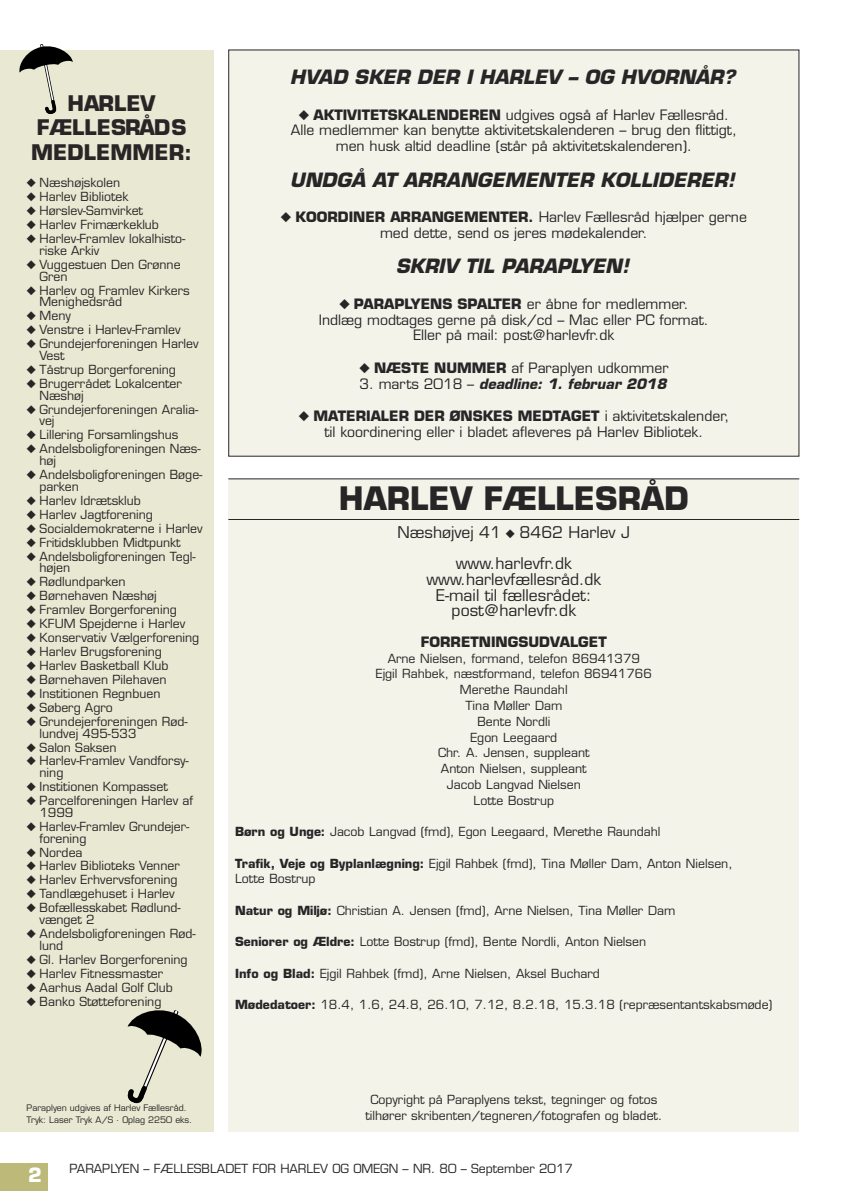
<style>
.page{position:relative;width:844px;height:1191px;background:#fff}
.page>*{position:absolute;margin:0;border:0;box-sizing:border-box;transform-origin:0 0}
.t1{font:700 31.5px "Eurostile";color:#272526}
.t2{font:700 21px/24.5px "Eurostile";color:#272526;text-align:center}
.t3{font:italic 700 19.25px "Eurostile";color:#272526}
.t4{font:700 19.25px "Eurostile";color:#fff}
.t5{font:15.75px/15.8px "Eurostile";color:#272526;text-align:center}
.t6{font:14px/15.8px "Eurostile";color:#272526;text-align:center}
.t7{font:italic 700 14px "Eurostile";color:#272526}
.t8{font:700 14px "Eurostile";color:#272526}
.t9{font:12.25px/11.7px "Eurostile";color:#272526}
.t10{font:8.75px/12.2px "Eurostile";color:#272526}
.s1{font-weight:700}
.s2{font-weight:400;font-style:normal}
</style>
<div class="page">
<div style="left:228px;top:479px;width:571px;height:652px;background:#f4f3e9"></div>
<div style="left:0;top:50px;width:213px;height:1081px;background:#e9e8d2"></div>
<div style="left:229px;top:50px;width:569px;height:406px;background:#f4f3e9"></div>
<hr style="left:228px;top:478px;width:571px;height:1px;background:#272526">
<hr style="left:228px;top:519px;width:571px;height:1px;background:#272526">
<svg style="left:127px;top:1010px;width:75px;height:94px"></svg>
<svg style="left:19px;top:44px;width:54px;height:70px"></svg>
<div style="left:0;top:1163px;width:47px;height:28px;background:#bcb979"></div>
<h2 class="t2" style="left:31px;top:93px;width:162px">HARLEV<br>FÆLLESRÅDS<br>MEDLEMMER:</h2>
<p class="t9" style="left:27px;top:178px;width:95px">◆ Næshøjskolen</p>
<p class="t9" style="left:27px;top:192px;width:103px">◆ Harlev Bibliotek</p>
<p class="t9" style="left:27px;top:206px;width:118px">◆ Hørslev-Samvirket</p>
<p class="t9" style="left:27px;top:220px;width:134px">◆ Harlev Frimærkeklub</p>
<p class="t9" style="left:39px;top:234px;width:147px;text-indent:-13px">◆ Harlev-Framlev lokalhisto&shy;riske Arkiv</p>
<p class="t9" style="left:39px;top:260px;width:143px;text-indent:-13px">◆ Vuggestuen Den Grønne<br>Gren</p>
<p class="t9" style="left:39px;top:285px;width:152px;text-indent:-13px">◆ Harlev og Framlev Kirkers<br>Menighedsråd</p>
<p class="t9" style="left:27px;top:311px;width:46px">◆ Meny</p>
<p class="t9" style="left:27px;top:325px;width:156px">◆ Venstre i Harlev-Framlev</p>
<p class="t9" style="left:39px;top:339px;width:161px;text-indent:-13px">◆ Grundejerforeningen Harlev<br>Vest</p>
<p class="t9" style="left:27px;top:365px;width:151px">◆ Tåstrup Borgerforening</p>
<p class="t9" style="left:39px;top:379px;width:144px;text-indent:-13px">◆ Brugerrådet Lokalcenter<br>Næshøj</p>
<p class="t9" style="left:39px;top:404px;width:160px;text-indent:-13px">◆ Grundejerforeningen Aralia&shy;vej</p>
<p class="t9" style="left:27px;top:430px;width:153px">◆ Lillering Forsamlingshus</p>
<p class="t9" style="left:39px;top:444px;width:163px;text-indent:-13px">◆ Andelsboligforeningen Næs&shy;høj</p>
<p class="t9" style="left:39px;top:470px;width:164px;text-indent:-13px">◆ Andelsboligforeningen Bøge&shy;parken</p>
<p class="t9" style="left:27px;top:495px;width:116px">◆ Harlev Idrætsklub</p>
<p class="t9" style="left:27px;top:509px;width:128px">◆ Harlev Jagtforening</p>
<p class="t9" style="left:27px;top:523px;width:177px">◆ Socialdemokraterne i Harlev</p>
<p class="t9" style="left:27px;top:537px;width:155px">◆ Fritidsklubben Midtpunkt</p>
<p class="t9" style="left:39px;top:551px;width:157px;text-indent:-13px">◆ Andelsboligforeningen Tegl&shy;højen</p>
<p class="t9" style="left:27px;top:577px;width:100px">◆ Rødlundparken</p>
<p class="t9" style="left:27px;top:591px;width:132px">◆ Børnehaven Næshøj</p>
<p class="t9" style="left:27px;top:605px;width:152px">◆ Framlev Borgerforening</p>
<p class="t9" style="left:27px;top:619px;width:160px">◆ KFUM Spejderne i Harlev</p>
<p class="t9" style="left:27px;top:633px;width:174px">◆ Konservativ Vælgerforening</p>
<p class="t9" style="left:27px;top:647px;width:137px">◆ Harlev Brugsforening</p>
<p class="t9" style="left:27px;top:661px;width:143px">◆ Harlev Basketball Klub</p>
<p class="t9" style="left:27px;top:675px;width:141px">◆ Børnehaven Pilehaven</p>
<p class="t9" style="left:27px;top:689px;width:135px">◆ Institionen Regnbuen</p>
<p class="t9" style="left:27px;top:703px;width:88px">◆ Søberg Agro</p>
<p class="t9" style="left:39px;top:716px;width:150px;text-indent:-13px">◆ Grundejerforeningen Rød&shy;lundvej 495-533</p>
<p class="t9" style="left:27px;top:742px;width:91px">◆ Salon Saksen</p>
<p class="t9" style="left:39px;top:756px;width:151px;text-indent:-13px">◆ Harlev-Framlev Vandforsy&shy;ning</p>
<p class="t9" style="left:27px;top:782px;width:143px">◆ Institionen Kompasset</p>
<p class="t9" style="left:39px;top:796px;width:155px;text-indent:-13px">◆ Parcelforeningen Harlev af<br>1999</p>
<p class="t9" style="left:39px;top:821px;width:151px;text-indent:-13px">◆ Harlev-Framlev Grundejer&shy;forening</p>
<p class="t9" style="left:27px;top:847px;width:57px">◆ Nordea</p>
<p class="t9" style="left:27px;top:861px;width:155px">◆ Harlev Biblioteks Venner</p>
<p class="t9" style="left:27px;top:875px;width:152px">◆ Harlev Erhvervsforening</p>
<p class="t9" style="left:27px;top:889px;width:149px">◆ Tandlægehuset i Harlev</p>
<p class="t9" style="left:39px;top:903px;width:143px;text-indent:-13px">◆ Bofællesskabet Rødlund&shy;vænget 2</p>
<p class="t9" style="left:39px;top:929px;width:158px;text-indent:-13px">◆ Andelsboligforeningen Rød&shy;lund</p>
<p class="t9" style="left:27px;top:954px;width:162px">◆ Gl. Harlev Borgerforening</p>
<p class="t9" style="left:27px;top:968px;width:138px">◆ Harlev Fitnessmaster</p>
<p class="t9" style="left:27px;top:982px;width:148px">◆ Aarhus Aadal Golf Club</p>
<p class="t9" style="left:27px;top:996px;width:136px">◆ Banko Støtteforening</p>
<h3 class="t3" style="left:290px;top:70px;width:447px">HVAD SKER DER I HARLEV – OG HVORNÅR?</h3>
<p class="t6" style="left:291px;top:108px;width:447px">◆ <span class="s1">AKTIVITETSKALENDEREN</span> udgives også af Harlev Fællesråd.<br>Alle medlemmer kan benytte aktivitetskalenderen – brug den flittigt, men husk altid deadline (står på aktivitetskalenderen).</p>
<h3 class="t3" style="left:290px;top:172px;width:446px">UNDGÅ AT ARRANGEMENTER KOLLIDERER!</h3>
<p class="t6" style="left:280px;top:210px;width:468px">◆ <span class="s1">KOORDINER ARRANGEMENTER.</span> Harlev Fællesråd hjælper gerne med dette, send os jeres mødekalender.</p>
<h3 class="t3" style="left:395px;top:259px;width:234px">SKRIV TIL PARAPLYEN!</h3>
<p class="t6" style="left:319px;top:297px;width:391px">◆ <span class="s1">PARAPLYENS SPALTER</span> er åbne for medlemmer.<br>Indlæg modtages gerne på disk/cd – Mac eller PC format.<br>Eller på mail: post@harlevfr.dk</p>
<p class="t6" style="left:359px;top:361px;width:311px">◆ <span class="s1">NÆSTE NUMMER</span> af Paraplyen udkommer</p>
<p class="t7" style="left:359px;top:378px;width:308px"><span class="s2">3. marts 2018 –</span> deadline: 1. februar 2018</p>
<p class="t6" style="left:298px;top:409px;width:432px">◆ <span class="s1">MATERIALER DER ØNSKES MEDTAGET</span> i aktivitetskalender, til koordinering eller i bladet afleveres på Harlev Bibliotek.</p>
<h1 class="t1" style="left:339px;top:486px;width:351px">HARLEV FÆLLESRÅD</h1>
<p class="t5" style="left:397px;top:518px;width:234px;line-height:31.2px">Næshøjvej 41 ◆ 8462 Harlev J www.harlevfr.dk</p>
<p class="t5" style="left:426px;top:573px;width:176px">www.harlevfællesråd.dk<br>E-mail til fællesrådet: post@harlevfr.dk</p>
<p class="t8" style="left:421px;top:636px;width:187px">FORRETNINGSUDVALGET</p>
<p class="t9" style="left:376px;top:651px;width:277px;line-height:15.8px;text-align:center">Arne Nielsen, formand, telefon 86941379<br>Ejgil Rahbek, næstformand, telefon 86941766<br>Merethe Raundahl<br>Tina Møller Dam<br>Bente Nordli<br>Egon Leegaard<br>Chr. A. Jensen, suppleant<br>Anton Nielsen, suppleant<br>Jacob Langvad Nielsen<br>Lotte Bostrup</p>
<p class="t9" style="left:235px;top:827px;width:427px"><span class="s1">Børn og Unge:</span> Jacob Langvad (fmd), Egon Leegaard, Merethe Raundahl</p>
<p class="t9" style="left:235px;top:856px;width:499px;line-height:15.8px"><span class="s1">Trafik, Veje og Byplanlægning:</span> Ejgil Rahbek (fmd), Tina Møller Dam, Anton Nielsen,<br>Lotte Bostrup</p>
<p class="t9" style="left:235px;top:905px;width:441px"><span class="s1">Natur og Miljø:</span> Christian A. Jensen (fmd), Arne Nielsen, Tina Møller Dam</p>
<p class="t9" style="left:235px;top:937px;width:412px"><span class="s1">Seniorer og Ældre:</span> Lotte Bostrup (fmd), Bente Nordli, Anton Nielsen</p>
<p class="t9" style="left:235px;top:968px;width:366px"><span class="s1">Info og Blad:</span> Ejgil Rahbek (fmd), Arne Nielsen, Aksel Buchard</p>
<p class="t9" style="left:235px;top:1000px;width:538px"><span class="s1">Mødedatoer:</span> 18.4, 1.6, 24.8, 26.10, 7.12, 8.2.18, 15.3.18 (repræsentantskabsmøde)</p>
<p class="t9" style="left:365px;top:1092px;width:298px;line-height:15.8px;text-align:center">Copyright på Paraplyens tekst, tegninger og fotos tilhører skribenten/tegneren/fotografen og bladet.</p>
<p class="t10" style="left:27px;top:1102px;width:167px">Paraplyen udgives af Harlev Fællesråd.<br>Tryk: Laser Tryk A/S · Oplag 2250 eks.</p>
<p class="t9" style="left:69px;top:1164px;width:505px">PARAPLYEN – FÆLLESBLADET FOR HARLEV OG OMEGN – NR. 80 – September 2017</p>
<h3 class="t4" style="left:28px;top:1167px;width:15px">2</h3>
</div>
